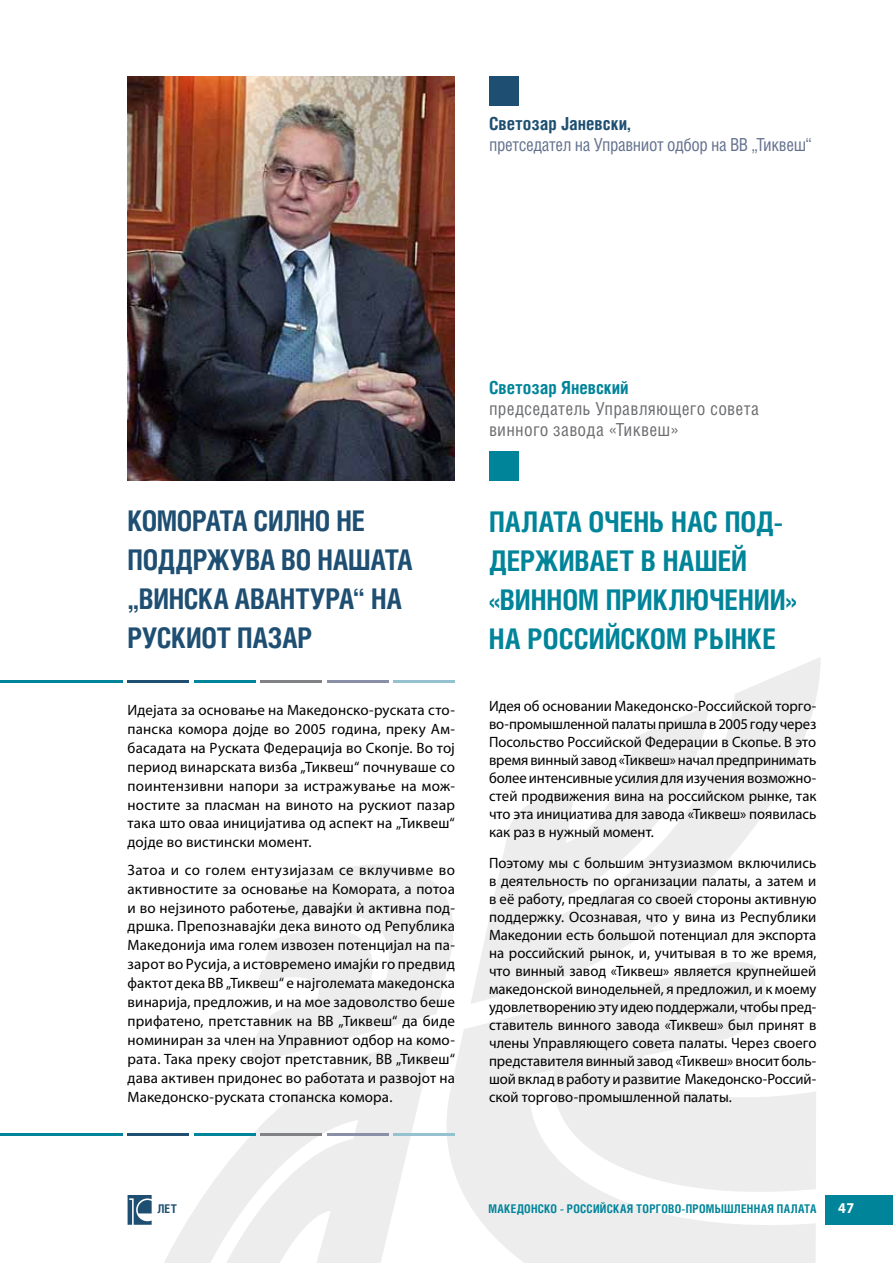
<style>
.page{position:relative;width:893px;height:1263px;background:#fff}
.page>*{position:absolute;margin:0;border:0;box-sizing:border-box;transform-origin:0 0}
.t1{font:700 28.5px/39px "Helios Cond C";color:#008499}
.t2{font:700 28.5px/39px "Helios Cond C";letter-spacing:-.01em;color:#1e4f72}
.t3{font:18px/21px "Helios Cond C";letter-spacing:.015em;color:#6d6e71}
.t4{font:18px "Helios Cond C";letter-spacing:-.02em;color:#64728f}
.t5{font:700 18px "Helios Cond C";color:#1e4f72}
.t6{font:700 18px "Helios Cond C";color:#008499}
.t7{font:15px/18px "Myriad Pro";letter-spacing:.005em;color:#000;text-align:justify}
.t8{font:700 semi-condensed 15px "Myriad Pro";color:#fff}
.t9{font:700 12px "Helios Cond C";letter-spacing:.02em;color:#008499}
.t10{font:700 12px "Helios Cond C";color:#1e4f72}
.s1{font-family:"Myri"}
</style>
<div class="page">
<svg style="left:480px;top:657px;width:341px;height:302px"></svg>
<svg style="left:256px;top:865px;width:197px;height:172px;fill:#ededee"></svg>
<svg style="left:422px;top:959px;width:394px;height:304px;fill:#ededee"></svg>
<svg style="left:132px;top:1037px;width:302px;height:226px"></svg>
<img style="left:128px;top:77px;width:327px;height:403px">
<div style="left:489px;top:77px;width:30px;height:29px;background:#1e4f72"></div>
<div style="left:489px;top:451px;width:30px;height:29px;background:#008499"></div>
<hr style="left:0;top:1133px;width:122px;height:2px;background:#008499">
<hr style="left:128px;top:1133px;width:61px;height:2px;background:#1e4f72">
<hr style="left:194px;top:1133px;width:62px;height:2px;background:#008499">
<hr style="left:261px;top:1133px;width:61px;height:2px;background:#808285">
<hr style="left:327px;top:1133px;width:62px;height:2px;background:#8a90a7">
<hr style="left:394px;top:1133px;width:61px;height:2px;background:#94c3cf">
<hr style="left:0;top:680px;width:122px;height:2px;background:#008499">
<hr style="left:128px;top:680px;width:61px;height:2px;background:#1e4f72">
<hr style="left:194px;top:680px;width:62px;height:2px;background:#008499">
<hr style="left:261px;top:680px;width:61px;height:2px;background:#808285">
<hr style="left:327px;top:680px;width:62px;height:2px;background:#8a90a7">
<hr style="left:394px;top:680px;width:61px;height:2px;background:#94c3cf">
<div style="left:825px;top:1195px;width:68px;height:30px;background:#008499"></div>
<svg style="left:128px;top:1195px;width:24px;height:30px"></svg>
<p class="t5" style="left:489px;top:113px;width:143px">Светозар Јаневски,</p>
<p class="t4" style="left:489px;top:134px;width:325px">претседател на Управниот одбор на ВВ „Тиквеш“</p>
<p class="t6" style="left:489px;top:377px;width:141px">Светозар Яневский</p>
<p class="t3" style="left:489px;top:398px;width:271px">председатель Управляющего совета винного завода «Тиквеш»</p>
<h1 class="t2" style="left:128px;top:501px;width:286px">КОМОРАТА СИЛНО НЕ<br>ПОДДРЖУВА ВО НАШАТА „ВИНСКА АВАНТУРА“ НА<br>РУСКИОТ ПАЗАР</h1>
<h1 class="t1" style="left:489px;top:502px;width:309px">ПАЛАТА ОЧЕНЬ НАС ПОД-<br>ДЕРЖИВАЕТ В НАШЕЙ «ВИННОМ ПРИКЛЮЧЕНИИ»<br>НА РОССИЙСКОМ РЫНКЕ</h1>
<p class="t7" style="left:128px;top:701px;width:329px;line-height:18.9px">Идејата за основање на Македонско-руската сто&shy;панска комора дојде во 2005 година, преку Ам&shy;басадата на Руската Федерација во Скопје. Во тој период винарската визба „Тиквеш“ почнуваше со поинтензивни напори за истражување на мож&shy;ностите за пласман на виното на рускиот пазар така што оваа иницијатива од аспект на „Тиквеш“ дојде во вистински момент.</p>
<p class="t7" style="left:128px;top:860px;width:329px;line-height:18.9px">Затоа и со голем ентузијазам се вклучивме во активностите за основање на Комората, а потоа и во нејзиното работење, давајќи <span class="s1">ў</span> активна под&shy;дршка. Препознавајќи дека виното од Република Македонија има голем извозен потенцијал на па&shy;зарот во Русија, а истовремено имајќи го предвид фактот дека ВВ „Тиквеш“ е најголемата македонска винарија, предложив, и на мое задоволство беше прифатено, претставник на ВВ „Тиквеш“ да биде номиниран за член на Управниот одбор на комо&shy;рата. Така преку својот претставник, ВВ „Тиквеш“ дава активен придонес во работата и развојот на Македонско-руската стопанска комора.</p>
<p class="t7" style="left:489px;top:697px;width:329px">Идея об основании Македонско-Российской торго&shy;во-промышленной палаты пришла в 2005 году через Посольство Российской Федерации в Скопье. В это время винный завод «Тиквеш» начал предпринимать более интенсивные усилия для изучения возможно&shy;стей продвижения вина на российском рынке, так что эта инициатива для завода «Тиквеш» появилась как раз в нужный момент.</p>
<p class="t7" style="left:489px;top:854px;width:329px">Поэтому мы с большим энтузиазмом включились в деятельность по организации палаты, а затем и в её работу, предлагая со своей стороны активную поддержку. Осознавая, что у вина из Республики Македонии есть большой потенциал для экспорта на российский рынок, и, учитывая в то же время, что винный завод «Тиквеш» является крупнейшей македонской винодельней, я предложил, и к моему удовлетворению эту идею поддержали, чтобы пред&shy;ставитель винного завода «Тиквеш» был принят в члены Управляющего совета палаты. Через своего представителя винный завод «Тиквеш» вносит боль&shy;шой вклад в работу и развитие Македонско-Россий&shy;ской торгово-промышленной палаты.</p>
<p class="t10" style="left:157px;top:1201px;width:21px">ЛЕТ</p>
<p class="t9" style="left:488px;top:1201px;width:329px">МАКЕДОНСКО - РОССИЙСКАЯ ТОРГОВО-ПРОМЫШЛЕННАЯ ПАЛАТА</p>
<p class="t8" style="left:838px;top:1200px;width:17px">47</p>
</div>
